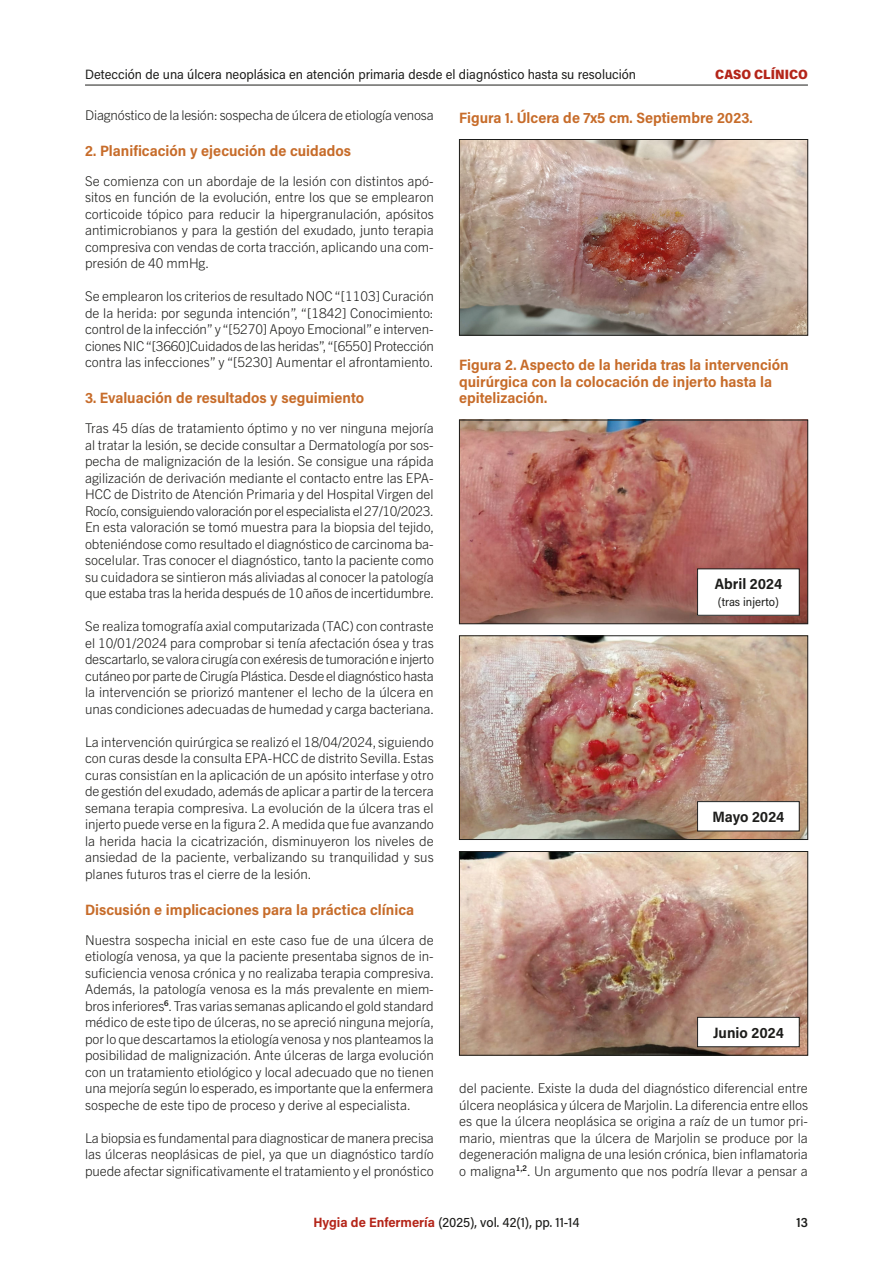
<style>
.page{position:relative;width:893px;height:1263px;background:#fff}
.page>*{position:absolute;margin:0;border:0;box-sizing:border-box;transform-origin:0 0}
.t1{font:700 15px/16.5px "Acumin Pro Semi Cond";color:#c76c2a}
.t2{font:700 15px "Acumin Pro Semi Cond";letter-spacing:-.005em;color:#1d1d1b}
.t3{font:300 13.5px/16.5px "Trade Gothic Next LT Pro";color:#1d1d1b;text-align:justify}
.t4{font:13.5px "Acumin Pro Semi Cond";color:#1d1d1b}
.t5{font:500 13.5px "Acumin Pro Semi Cond";color:#1d1d1b}
.t6{font:900 13.5px "Acumin Pro Semi Cond";letter-spacing:.005em;color:#b42519}
.t7{font:600 13.5px "Acumin Pro Semi Cond";color:#1d1d1b}
.t8{font:12px "Acumin Pro Semi Cond";color:#1d1d1b}
.s1{font-weight:700;color:#b42519}
</style>
<div class="page">
<hr style="left:85px;top:85px;width:723px;height:1px;background:#1d1d1b">
<img style="left:461px;top:141px;width:345px;height:192px">
<div style="left:459px;top:139px;width:349px;height:196px;border:1px solid #1d1d1b"></div>
<img style="left:461px;top:422px;width:345px;height:200px">
<div style="left:459px;top:420px;width:349px;height:204px;border:1px solid #1d1d1b"></div>
<img style="left:461px;top:638px;width:345px;height:200px">
<div style="left:459px;top:636px;width:349px;height:204px;border:1px solid #1d1d1b"></div>
<img style="left:461px;top:853px;width:345px;height:200px">
<div style="left:459px;top:851px;width:349px;height:204px;border:1px solid #1d1d1b"></div>
<div style="left:698px;top:569px;width:101px;height:46px;background:#fff"></div>
<div style="left:698px;top:802px;width:101px;height:29px;background:#fff"></div>
<div style="left:697px;top:801px;width:102px;height:30px;border:1px solid #1d1d1b"></div>
<div style="left:698px;top:1017px;width:101px;height:30px;background:#fff"></div>
<div style="left:697px;top:1017px;width:102px;height:30px;border:1px solid #1d1d1b"></div>
<p class="t4" style="left:85px;top:65px;width:553px">Detección de una úlcera neoplásica en atención primaria desde el diagnóstico hasta su resolución</p>
<p class="t6" style="left:715px;top:65px;width:94px">CASO CLÍNICO</p>
<p class="t3" style="left:85px;top:106px;width:350px">Diagnóstico de la lesión: sospecha de úlcera de etiología venosa</p>
<p class="t1" style="left:85px;top:142px;width:268px">2. Planificación y ejecución de cuidados</p>
<p class="t3" style="left:85px;top:172px;width:350px">Se comienza con un abordaje de la lesión con distintos apó&shy;sitos en función de la evolución, entre los que se emplearon corticoide tópico para reducir la hipergranulación, apósitos antimicrobianos y para la gestión del exudado, junto terapia compresiva con vendas de corta tracción, aplicando una com&shy;presión de 40 mmHg.</p>
<p class="t3" style="left:85px;top:287px;width:350px">Se emplearon los criterios de resultado NOC “[1103] Curación de la herida: por segunda intención”, “[1842] Conocimiento: control de la infección” y “[5270] Apoyo Emocional” e interven&shy;ciones NIC “[3660]Cuidados de las heridas”, “[6550] Protección contra las infecciones” y “[5230] Aumentar el afrontamiento.</p>
<p class="t1" style="left:85px;top:389px;width:281px">3. Evaluación de resultados y seguimiento</p>
<p class="t3" style="left:85px;top:419px;width:351px">Tras 45 días de tratamiento óptimo y no ver ninguna mejoría al tratar la lesión, se decide consultar a Dermatología por sos&shy;pecha de malignización de la lesión. Se consigue una rápida agilización de derivación mediante el contacto entre las EPA-HCC de Distrito de Atención Primaria y del Hospital Virgen del Rocío, consiguiendo valoración por el especialista el 27/10/2023.<br>En esta valoración se tomó muestra para la biopsia del tejido, obteniéndose como resultado el diagnóstico de carcinoma ba&shy;socelular. Tras conocer el diagnóstico, tanto la paciente como su cuidadora se sintieron más aliviadas al conocer la patología que estaba tras la herida después de 10 años de incertidumbre.</p>
<p class="t3" style="left:85px;top:617px;width:351px">Se realiza tomografía axial computarizada (TAC) con contraste el 10/01/2024 para comprobar si tenía afectación ósea y tras descartarlo, se valora cirugía con exéresis de tumoración e injerto cutáneo por parte de Cirugía Plástica. Desde el diagnóstico hasta la intervención se priorizó mantener el lecho de la úlcera en unas condiciones adecuadas de humedad y carga bacteriana.</p>
<p class="t3" style="left:85px;top:733px;width:350px">La intervención quirúrgica se realizó el 18/04/2024, siguiendo con curas desde la consulta EPA-HCC de distrito Sevilla. Estas curas consistían en la aplicación de un apósito interfase y otro de gestión del exudado, además de aplicar a partir de la tercera semana terapia compresiva. La evolución de la úlcera tras el injerto puede verse en la figura 2. A medida que fue avanzando la herida hacia la cicatrización, disminuyeron los niveles de ansiedad de la paciente, verbalizando su tranquilidad y sus planes futuros tras el cierre de la lesión.</p>
<p class="t1" style="left:85px;top:901px;width:331px">Discusión e implicaciones para la práctica clínica</p>
<p class="t3" style="left:85px;top:931px;width:351px">Nuestra sospecha inicial en este caso fue de una úlcera de etiología venosa, ya que la paciente presentaba signos de in&shy;suficiencia venosa crónica y no realizaba terapia compresiva.<br>Además, la patología venosa es la más prevalente en miem&shy;bros inferiores<sup>6</sup>. Tras varias semanas aplicando el gold standard médico de este tipo de úlceras, no se apreció ninguna mejoría, por lo que descartamos la etiología venosa y nos planteamos la posibilidad de malignización. Ante úlceras de larga evolución con un tratamiento etiológico y local adecuado que no tienen una mejoría según lo esperado, es importante que la enfermera sospeche de este tipo de proceso y derive al especialista.</p>
<p class="t3" style="left:85px;top:1129px;width:350px">La biopsia es fundamental para diagnosticar de manera precisa las úlceras neoplásicas de piel, ya que un diagnóstico tardío puede afectar significativamente el tratamiento y el pronóstico</p>
<p class="t1" style="left:459px;top:109px;width:295px">Figura 1. Úlcera de 7x5 cm. Septiembre 2023.</p>
<p class="t1" style="left:459px;top:356px;width:331px">Figura 2. Aspecto de la herida tras la intervención quirúrgica con la colocación de injerto hasta la epitelización.</p>
<p class="t2" style="left:715px;top:574px;width:69px">Abril 2024</p>
<p class="t8" style="left:718px;top:593px;width:62px">(tras injerto)</p>
<p class="t2" style="left:713px;top:806px;width:73px">Mayo 2024</p>
<p class="t2" style="left:713px;top:1022px;width:72px">Junio 2024</p>
<p class="t3" style="left:459px;top:1079px;width:350px">del paciente. Existe la duda del diagnóstico diferencial entre úlcera neoplásica y úlcera de Marjolin. La diferencia entre ellos es que la úlcera neoplásica se origina a raíz de un tumor pri&shy;mario, mientras que la úlcera de Marjolin se produce por la degeneración maligna de una lesión crónica, bien inflamatoria o maligna<sup>1,2</sup>. Un argumento que nos podría llevar a pensar a</p>
<p class="t5" style="left:313px;top:1213px;width:268px"><span class="s1">Hygia de Enfermería</span> (2025), vol. 42(1), pp. 11-14</p>
<p class="t7" style="left:796px;top:1213px;width:13px">13</p>
</div>
